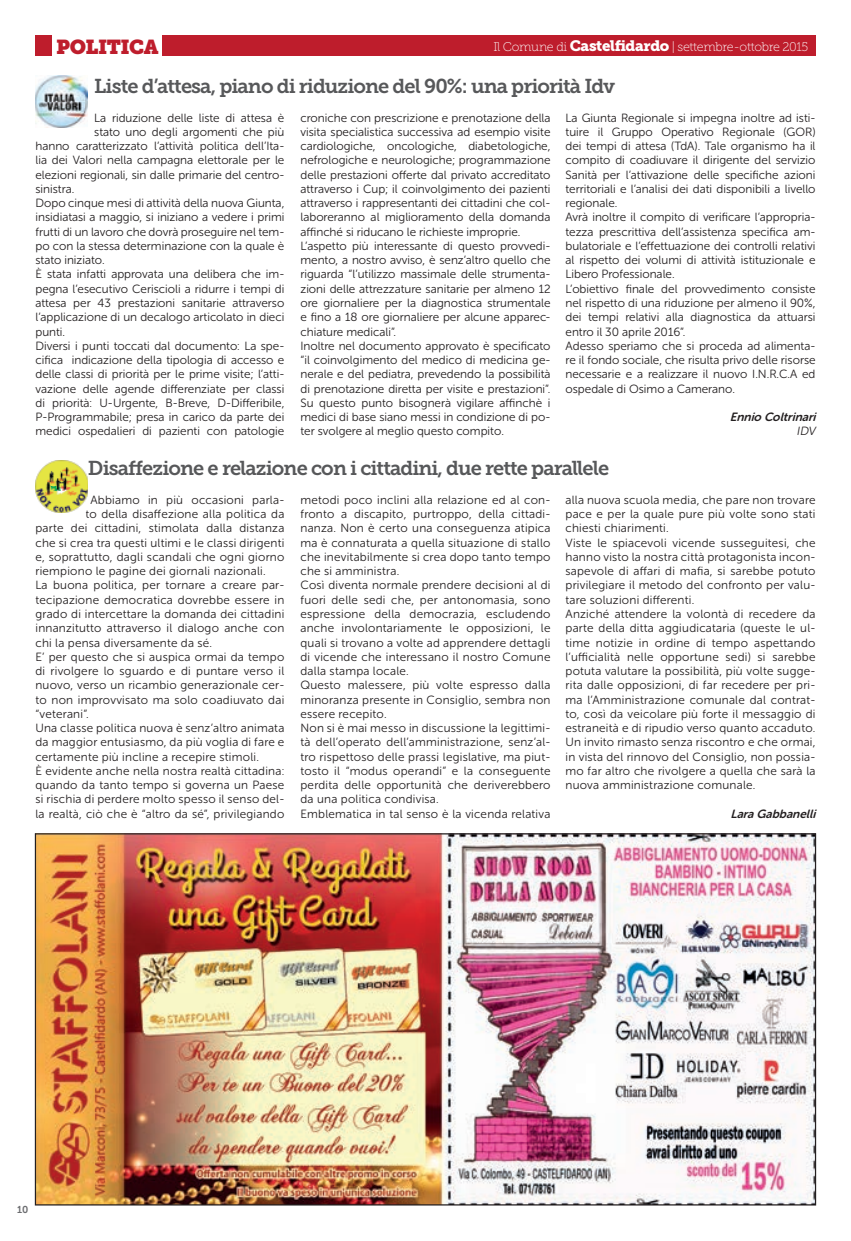
<style>
.page{position:relative;width:851px;height:1241px;background:#fff}
.page>*{position:absolute;margin:0;border:0;box-sizing:border-box;transform-origin:0 0}
.t1{font:20px "Museo Slab 700";letter-spacing:-.045em;color:#57585a}
.t2{font:20px "Museo Slab";letter-spacing:-.025em;color:#be1d2c}
.t3{font:12.5px "Museo Slab 100";letter-spacing:-.025em;color:#fff}
.t4{font:11.88px/14.2px "Museo Sans Rounded 300";color:#231f20}
.t5{font:11.88px/14.2px "Museo Sans Rounded 300";letter-spacing:.02em;color:#231f20}
.t6{font:italic 11.88px "Museo Sans Rounded 700";color:#231f20}
.t7{font:italic 11.88px "Museo Sans Rounded 300";color:#231f20}
.t8{font:10px "Museo Slab 700";color:#6c6d70}
.s1{font-family:"Museo Slab 900";font-size:15px}
</style>
<div class="page">
<div style="left:35px;top:35px;width:780px;height:21px;background:#be1d2c"></div>
<div style="left:53px;top:30px;width:109px;height:34px;background:#fff"></div>
<img style="left:35px;top:460px;width:53px;height:53px">
<img style="left:35px;top:75px;width:53px;height:53px">
<img style="left:35px;top:833px;width:781px;height:372px">
<h1 class="t2" style="left:56px;top:36px;width:104px">POLITICA</h1>
<p class="t3" style="left:493px;top:40px;width:316px">Il Comune di <span class="s1">Castelfidardo</span> | settembre-ottobre 2015</p>
<h1 class="t1" style="left:94px;top:75px;width:522px">Liste d’attesa, piano di riduzione del 90%: una priorità Idv</h1>
<p class="t4" style="left:94px;top:110px;width:191px">La riduzione delle liste di attesa è</p>
<p class="t4" style="left:94px;top:125px;width:191px">stato uno degli argomenti che più</p>
<p class="t4" style="left:35px;top:139px;width:250px">hanno caratterizzato l’attività politica dell’Ita-</p>
<p class="t4" style="left:35px;top:153px;width:250px">lia dei Valori nella campagna elettorale per le</p>
<p class="t4" style="left:35px;top:167px;width:250px">elezioni regionali, sin dalle primarie del centro-</p>
<p class="t4" style="left:35px;top:182px;width:40px">sinistra.</p>
<p class="t4" style="left:35px;top:196px;width:250px">Dopo cinque mesi di attività della nuova Giunta,</p>
<p class="t4" style="left:35px;top:210px;width:250px">insidiatasi a maggio, si iniziano a vedere i primi</p>
<p class="t4" style="left:35px;top:224px;width:250px">frutti di un lavoro che dovrà proseguire nel tem-</p>
<p class="t4" style="left:35px;top:239px;width:250px">po con la stessa determinazione con la quale è</p>
<p class="t4" style="left:35px;top:253px;width:71px">stato iniziato.</p>
<p class="t4" style="left:35px;top:267px;width:250px">È stata infatti approvata una delibera che im-</p>
<p class="t4" style="left:35px;top:281px;width:250px">pegna l’esecutivo Ceriscioli a ridurre i tempi di</p>
<p class="t4" style="left:35px;top:296px;width:250px">attesa per 43 prestazioni sanitarie attraverso</p>
<p class="t4" style="left:35px;top:310px;width:250px">l’applicazione di un decalogo articolato in dieci</p>
<p class="t4" style="left:35px;top:324px;width:31px">punti.</p>
<p class="t4" style="left:35px;top:338px;width:250px">Diversi i punti toccati dal documento: La spe-</p>
<p class="t4" style="left:35px;top:353px;width:250px">cifica indicazione della tipologia di accesso e</p>
<p class="t4" style="left:35px;top:367px;width:250px">delle classi di priorità per le prime visite; l’atti-</p>
<p class="t4" style="left:35px;top:381px;width:250px">vazione delle agende differenziate per classi</p>
<p class="t4" style="left:35px;top:395px;width:250px">di priorità: U-Urgente, B-Breve, D-Differibile,</p>
<p class="t4" style="left:35px;top:410px;width:250px">P-Programmabile; presa in carico da parte dei</p>
<p class="t4" style="left:35px;top:424px;width:250px">medici ospedalieri di pazienti con patologie</p>
<p class="t4" style="left:300px;top:110px;width:251px">croniche con prescrizione e prenotazione della visita specialistica successiva ad esempio visite cardiologiche, oncologiche, diabetologiche, nefrologiche e neurologiche; programmazione delle prestazioni offerte dal privato accreditato attraverso i Cup; il coinvolgimento dei pazienti attraverso i rappresentanti dei cittadini che col&shy;laboreranno al miglioramento della domanda affinché si riducano le richieste improprie.<br>L’aspetto più interessante di questo provvedi&shy;mento, a nostro avviso, è senz’altro quello che riguarda “l’utilizzo massimale delle strumenta&shy;zioni delle attrezzature sanitarie per almeno 12 ore giornaliere per la diagnostica strumentale e fino a 18 ore giornaliere per alcune apparec&shy;chiature medicali”.<br>Inoltre nel documento approvato è specificato “il coinvolgimento del medico di medicina ge&shy;nerale e del pediatra, prevedendo la possibilità di prenotazione diretta per visite e prestazioni”.<br>Su questo punto bisognerà vigilare affinchè i medici di base siano messi in condizione di po&shy;ter svolgere al meglio questo compito.</p>
<p class="t4" style="left:565px;top:110px;width:251px">La Giunta Regionale si impegna inoltre ad isti&shy;tuire il Gruppo Operativo Regionale (GOR) dei tempi di attesa (TdA). Tale organismo ha il compito di coadiuvare il dirigente del servizio Sanità per l’attivazione delle specifiche azioni territoriali e l’analisi dei dati disponibili a livello regionale.<br>Avrà inoltre il compito di verificare l’appropria&shy;tezza prescrittiva dell’assistenza specifica am&shy;bulatoriale e l’effettuazione dei controlli relativi al rispetto dei volumi di attività istituzionale e Libero Professionale.<br>L’obiettivo finale del provvedimento consiste nel rispetto di una riduzione per almeno il 90%, dei tempi relativi alla diagnostica da attuarsi entro il 30 aprile 2016”.<br>Adesso speriamo che si proceda ad alimenta&shy;re il fondo sociale, che risulta privo delle risorse necessarie e a realizzare il nuovo I.N.R.C.A ed ospedale di Osimo a Camerano.</p>
<p class="t6" style="left:729px;top:410px;width:91px">Ennio Coltrinari</p>
<p class="t7" style="left:796px;top:425px;width:23px">IDV</p>
<h1 class="t1" style="left:88px;top:457px;width:522px">Disaffezione e relazione con i cittadini, due rette parallele</h1>
<p class="t5" style="left:90px;top:492px;width:195px">Abbiamo in più occasioni parla-</p>
<p class="t5" style="left:85px;top:507px;width:200px">to della disaffezione alla politica da</p>
<p class="t5" style="left:35px;top:521px;width:250px">parte dei cittadini, stimolata dalla distanza</p>
<p class="t5" style="left:35px;top:535px;width:250px">che si crea tra questi ultimi e le classi dirigenti</p>
<p class="t5" style="left:35px;top:549px;width:250px">e, soprattutto, dagli scandali che ogni giorno</p>
<p class="t5" style="left:35px;top:564px;width:232px">riempiono le pagine dei giornali nazionali.</p>
<p class="t5" style="left:35px;top:578px;width:250px">La buona politica, per tornare a creare par-</p>
<p class="t5" style="left:35px;top:592px;width:250px">tecipazione democratica dovrebbe essere in</p>
<p class="t5" style="left:35px;top:606px;width:250px">grado di intercettare la domanda dei cittadini</p>
<p class="t5" style="left:35px;top:621px;width:250px">innanzitutto attraverso il dialogo anche con</p>
<p class="t5" style="left:35px;top:635px;width:178px">chi la pensa diversamente da sé.</p>
<p class="t5" style="left:35px;top:649px;width:250px">E’ per questo che si auspica ormai da tempo</p>
<p class="t5" style="left:35px;top:663px;width:250px">di rivolgere lo sguardo e di puntare verso il</p>
<p class="t5" style="left:35px;top:678px;width:250px">nuovo, verso un ricambio generazionale cer-</p>
<p class="t5" style="left:35px;top:692px;width:250px">to non improvvisato ma solo coadiuvato dai</p>
<p class="t4" style="left:35px;top:706px;width:55px">“veterani”.</p>
<p class="t5" style="left:35px;top:720px;width:250px">Una classe politica nuova è senz’altro animata</p>
<p class="t5" style="left:35px;top:735px;width:250px">da maggior entusiasmo, da più voglia di fare e</p>
<p class="t5" style="left:35px;top:749px;width:225px">certamente più incline a recepire stimoli.</p>
<p class="t5" style="left:35px;top:763px;width:250px">È evidente anche nella nostra realtà cittadina:</p>
<p class="t5" style="left:35px;top:777px;width:250px">quando da tanto tempo si governa un Paese</p>
<p class="t5" style="left:35px;top:792px;width:250px">si rischia di perdere molto spesso il senso del-</p>
<p class="t5" style="left:35px;top:806px;width:250px">la realtà, ciò che è “altro da sé”, privilegiando</p>
<p class="t5" style="left:300px;top:492px;width:251px">metodi poco inclini alla relazione ed al con&shy;fronto a discapito, purtroppo, della cittadi&shy;nanza. Non è certo una conseguenza atipica ma è connaturata a quella situazione di stallo che inevitabilmente si crea dopo tanto tempo che si amministra.<br>Così diventa normale prendere decisioni al di fuori delle sedi che, per antonomasia, sono espressione della democrazia, escludendo anche involontariamente le opposizioni, le quali si trovano a volte ad apprendere dettagli di vicende che interessano il nostro Comune dalla stampa locale.<br>Questo malessere, più volte espresso dalla minoranza presente in Consiglio, sembra non essere recepito.<br>Non si è mai messo in discussione la legittimi&shy;tà dell’operato dell’amministrazione, senz’al&shy;tro rispettoso delle prassi legislative, ma piut&shy;tosto il “modus operandi” e la conseguente perdita delle opportunità che deriverebbero da una politica condivisa.<br>Emblematica in tal senso è la vicenda relativa</p>
<p class="t5" style="left:565px;top:492px;width:251px">alla nuova scuola media, che pare non trovare pace e per la quale pure più volte sono stati chiesti chiarimenti.<br>Viste le spiacevoli vicende susseguitesi, che hanno visto la nostra città protagonista incon&shy;sapevole di affari di mafia, si sarebbe potuto privilegiare il metodo del confronto per valu&shy;tare soluzioni differenti.<br>Anziché attendere la volontà di recedere da parte della ditta aggiudicataria (queste le ul&shy;time notizie in ordine di tempo aspettando l’ufficialità nelle opportune sedi) si sarebbe potuta valutare la possibilità, più volte sugge&shy;rita dalle opposizioni, di far recedere per pri&shy;ma l’Amministrazione comunale dal contrat&shy;to, così da veicolare più forte il messaggio di estraneità e di ripudio verso quanto accaduto.<br>Un invito rimasto senza riscontro e che ormai, in vista del rinnovo del Consiglio, non possia&shy;mo far altro che rivolgere a quella che sarà la nuova amministrazione comunale.</p>
<p class="t6" style="left:730px;top:806px;width:90px">LaraGabbanelli</p>
<p class="t8" style="left:17px;top:1203px;width:13px">10</p>
</div>
